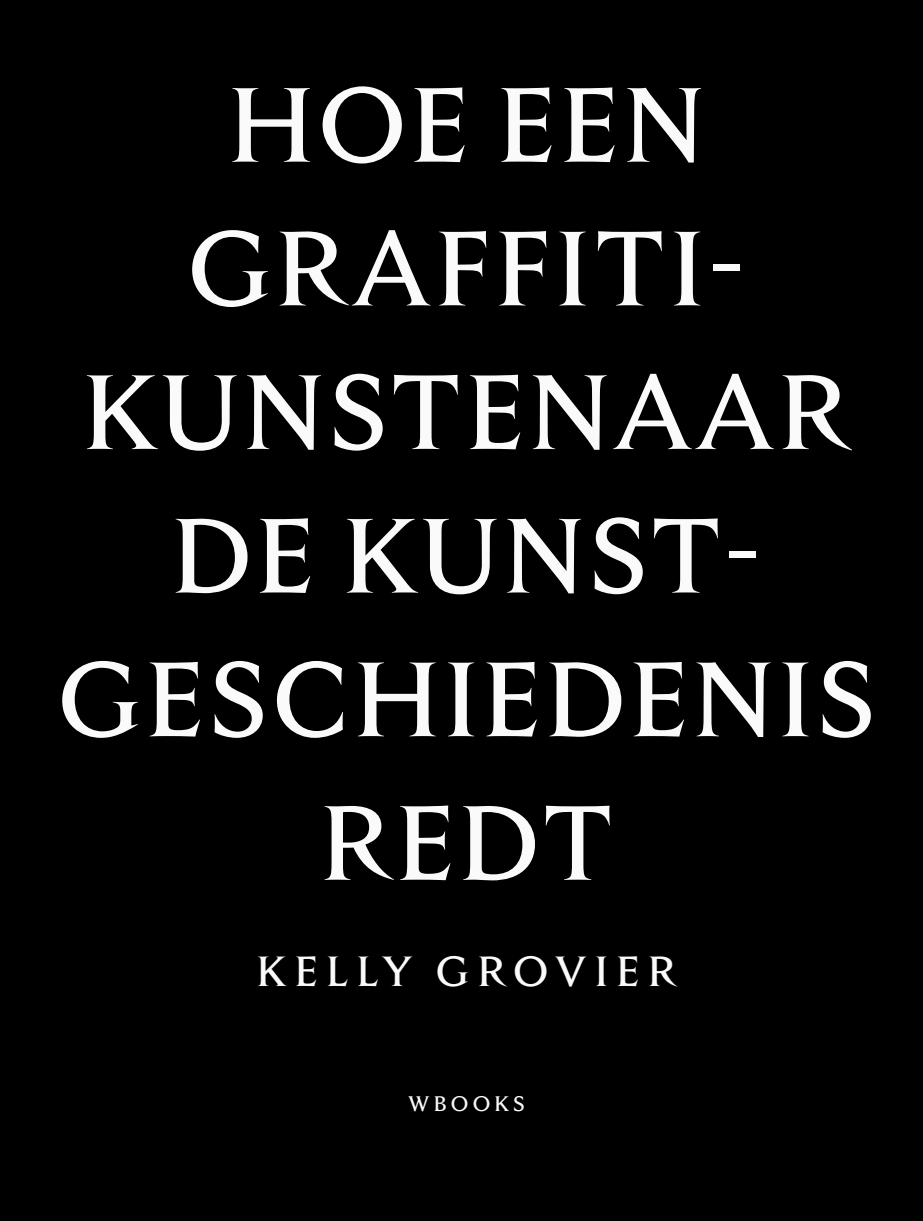
<style>
.page{position:relative;width:923px;height:1221px;background:#fff}
.page>*{position:absolute;margin:0;border:0;box-sizing:border-box;transform-origin:0 0}
.t1{font:105px/143.5px "Empirica Head";letter-spacing:.05em;color:#fbfafa;text-align:center}
.t2{font:42px "Empirica Head";letter-spacing:.2em;color:#fbfafa}
.t3{font:21px "Empirica Head";letter-spacing:.2em;color:#fbfafa}
</style>
<div class="page">
<div style="left:0;top:0;width:923px;height:1220px;background:#000"></div>
<p class="t1" style="left:58px;top:51px;width:819px">HOE EEN<br>GRAFFITI-<br>KUNSTENAAR<br>DE KUNST-<br>GESCHIEDENIS<br>REDT</p>
<p class="t2" style="left:257px;top:944px;width:421px">KELLY GROVIER</p>
<p class="t3" style="left:408px;top:1089px;width:118px">WBOOKS</p>
</div>
